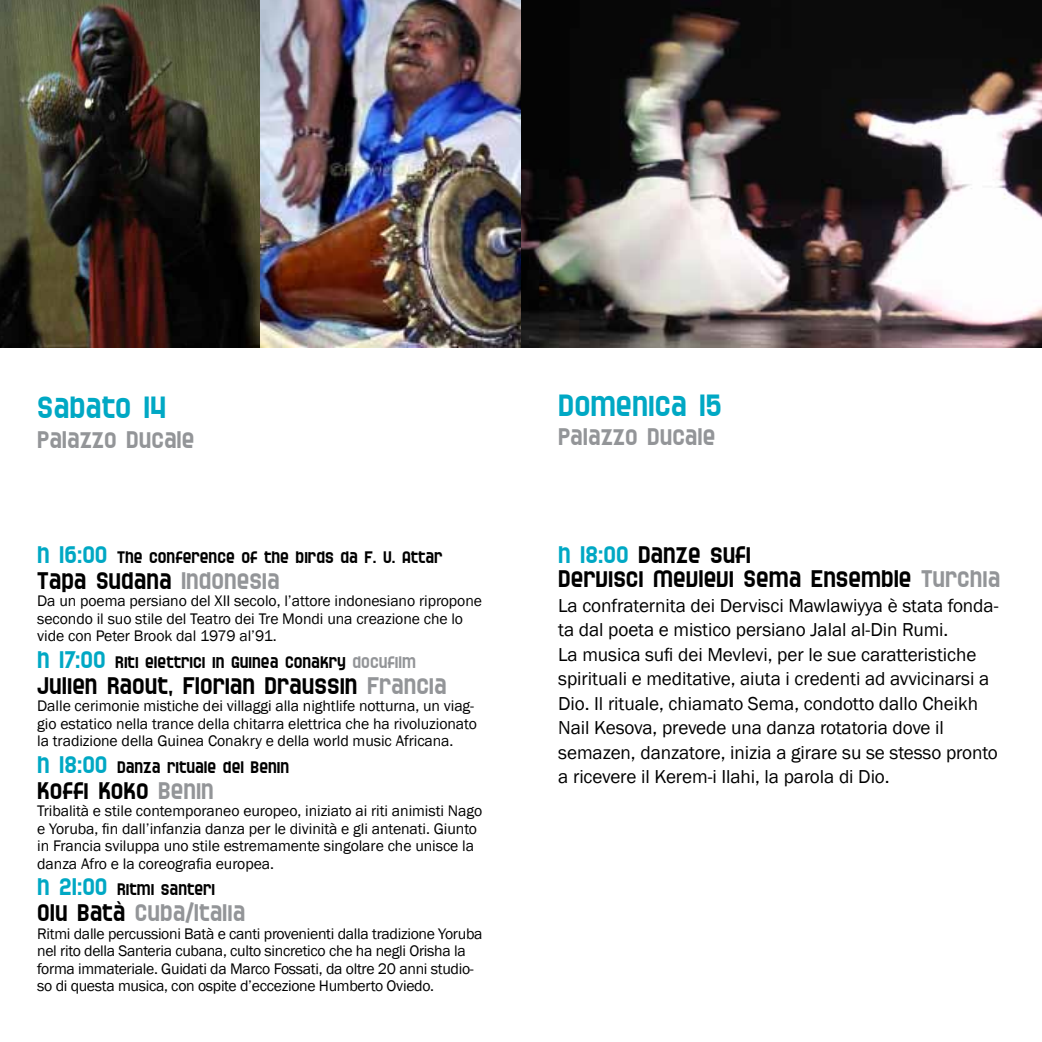
<style>
.page{position:relative;width:1042px;height:1042px;background:#fff}
.page>*{position:absolute;margin:0;border:0;box-sizing:border-box;transform-origin:0 0}
.t1{font:32.2px "SF Speedwaystar";color:#00a8c4}
.t2{font:25.2px/24.5px "SF Speedwaystar";color:#000}
.t3{font:25.2px "SF Speedwaystar";color:#939598}
.t4{font:19.25px/24.5px "Franklin Gothic";letter-spacing:-.005em;color:#000}
.t5{font:17.5px "SF Speedwaystar";color:#000}
.t6{font:15.75px/17.5px "Franklin Gothic";letter-spacing:-.005em;color:#000}
.s1{font-size:25.2px;color:#00a8c4}
.s2{color:#939598}
.s3{color:#000}
.s4{color:#00a8c4}
</style>
<div class="page">
<img style="left:0;top:0;width:1042px;height:347px">
<h1 class="t1" style="left:37px;top:390px;width:130px">SABATO 14</h1>
<h2 class="t3" style="left:37px;top:426px;width:159px">PALAZZO DUCALE</h2>
<p class="t5" style="left:37px;top:547px;width:407px"><span class="s1">H 16:00</span> THE CONFERENCE OF THE BIRDS DA F. U. ATTAR</p>
<h2 class="t2" style="left:37px;top:568px;width:244px">TAPA SUDANA <span class="s2">INDONESIA</span></h2>
<p class="t6" style="left:37px;top:593px;width:446px">Da un poema persiano del XII secolo, l’attore indonesiano ripropone secondo il suo stile del Teatro dei Tre Mondi una creazione che lo vide con Peter Brook dal 1979 al’91.</p>
<p class="t5" style="left:37px;top:652px;width:380px"><span class="s1">H 17:00</span> RITI ELETTRICI IN GUINEA CONAKRY <span class="s2">DOCUFILM</span></p>
<h2 class="t2" style="left:37px;top:673px;width:411px">JULIEN RAOUT, FLORIAN DRAUSSIN <span class="s2">FRANCIA</span></h2>
<p class="t6" style="left:37px;top:698px;width:441px">Dalle cerimonie mistiche dei villaggi alla nightlife notturna, un viag&shy;gio estatico nella trance della chitarra elettrica che ha rivoluzionato la tradizione della Guinea Conakry e della world music Africana.</p>
<p class="t5" style="left:37px;top:757px;width:254px"><span class="s1">H 18:00</span> DANZA RITUALE DEL BENIN</p>
<h2 class="t2" style="left:37px;top:778px;width:178px">KOFFI KOKO <span class="s2">BENIN</span></h2>
<p class="t6" style="left:37px;top:803px;width:446px">Tribalità e stile contemporaneo europeo, iniziato ai riti animisti Nago e Yoruba, fin dall’infanzia danza per le divinità e gli antenati. Giunto in Francia sviluppa uno stile estremamente singolare che unisce la danza Afro e la coreografia europea.</p>
<p class="t5" style="left:37px;top:880px;width:180px"><span class="s1">H 21:00</span> RITMI SANTERI</p>
<h2 class="t3" style="left:37px;top:899px;width:210px"><span class="s3">OLU BATÀ</span> CUBA/ITALIA</h2>
<p class="t6" style="left:37px;top:925px;width:447px">Ritmi dalle percussioni Batà e canti provenienti dalla tradizione Yoruba nel rito della Santeria cubana, culto sincretico che ha negli Orisha la forma immateriale. Guidati da Marco Fossati, da oltre 20 anni studio&shy;so di questa musica, con ospite d’eccezione Humberto Oviedo.</p>
<h1 class="t1" style="left:558px;top:388px;width:165px">DOMENICA 15</h1>
<h2 class="t3" style="left:558px;top:423px;width:159px">PALAZZO DUCALE</h2>
<h2 class="t2" style="left:558px;top:541px;width:443px"><span class="s4">H 18:00</span> DANZE SUFI<br>DERVISCI MEVLEVI SEMA ENSEMBLE <span class="s2">TURCHIA</span></h2>
<p class="t4" style="left:558px;top:593px;width:442px">La confraternita dei Dervisci Mawlawiyya è stata fonda&shy;ta dal poeta e mistico persiano Jalal al-Din Rumi.<br>La musica sufi dei Mevlevi, per le sue caratteristiche spirituali e meditative, aiuta i credenti ad avvicinarsi a Dio. Il rituale, chiamato Sema, condotto dallo Cheikh Nail Kesova, prevede una danza rotatoria dove il semazen, danzatore, inizia a girare su se stesso pronto a ricevere il Kerem-i Ilahi, la parola di Dio.</p>
</div>
